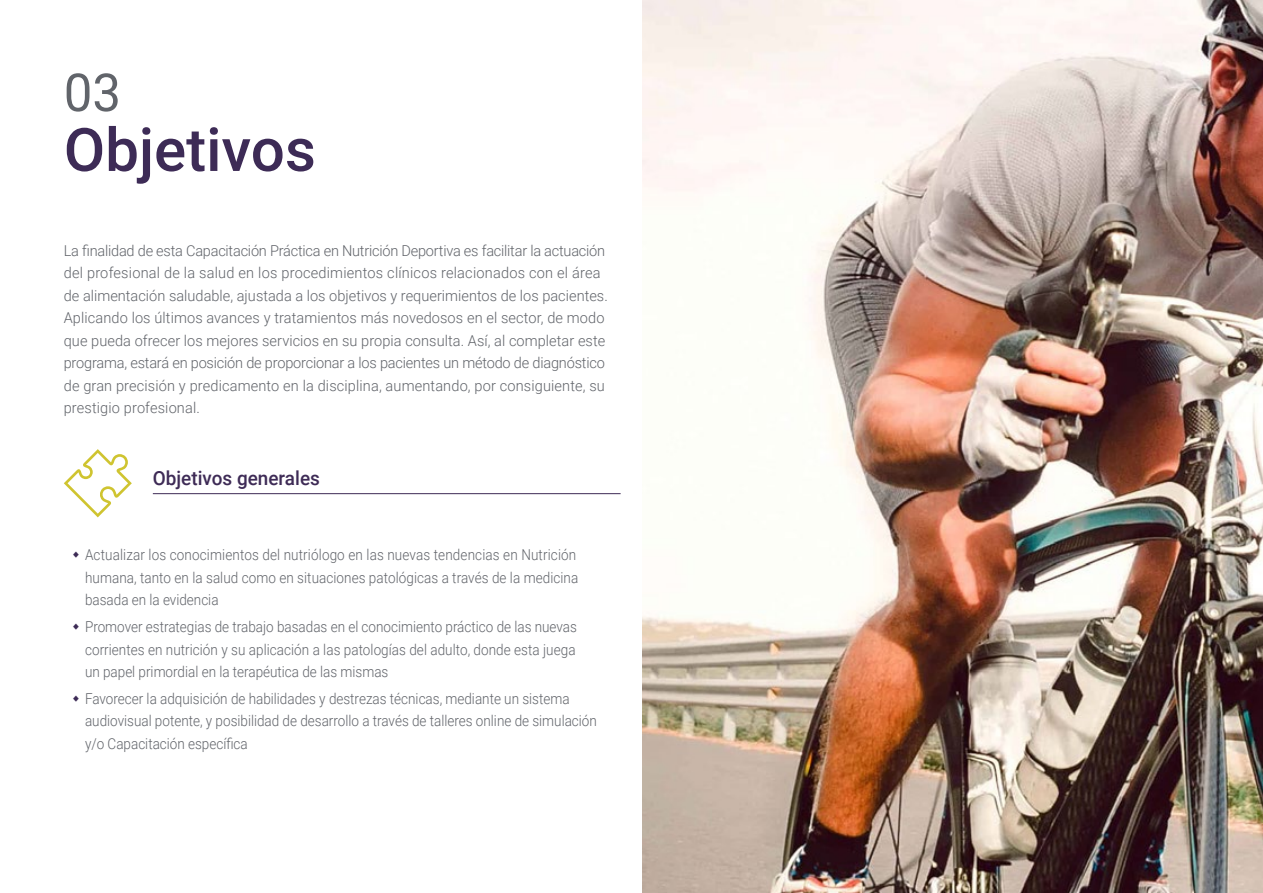
<style>
.page{position:relative;width:1263px;height:893px;background:#fff}
.page>*{position:absolute;margin:0;border:0;box-sizing:border-box;transform-origin:0 0}
.t1{font:500 60px "Roboto";color:#3d2b56}
.t2{font:52.5px "Roboto";color:#61646a}
.t3{font:500 19.5px "Roboto";color:#3e2b56}
.t4{font:300 15px/22.5px "Roboto";color:#61646a}
.t5{font:300 15px/22.5px "Roboto";color:#61646a;scale:.9 1}
</style>
<div class="page">
<img style="left:642px;top:0;width:621px;height:893px">
<hr style="left:153px;top:493px;width:468px;height:1px;background:#3e2b56">
<svg style="left:64px;top:449px;width:68px;height:68px"></svg>
<h2 class="t2" style="left:64px;top:56px;width:59px">03</h2>
<h1 class="t1" style="left:64px;top:108px;width:254px">Objetivos</h1>
<p class="t4" style="left:64px;top:239px;width:545px">La finalidad de esta Capacitación Práctica en Nutrición Deportiva es facilitar la actuación del profesional de la salud en los procedimientos clínicos relacionados con el área de alimentación saludable, ajustada a los objetivos y requerimientos de los pacientes.<br>Aplicando los últimos avances y tratamientos más novedosos en el sector, de modo que pueda ofrecer los mejores servicios en su propia consulta. Así, al completar este programa, estará en posición de proporcionar a los pacientes un método de diagnóstico de gran precisión y predicamento en la disciplina, aumentando, por consiguiente, su prestigio profesional.</p>
<h3 class="t3" style="left:153px;top:465px;width:169px">Objetivos generales</h3>
<p class="t5" style="left:85px;top:543px;width:549px">Actualizar los conocimientos del nutriólogo en las nuevas tendencias en Nutrición humana, tanto en la salud como en situaciones patológicas a través de la medicina basada en la evidencia</p>
<p class="t5" style="left:85px;top:615px;width:548px;text-align:justify">Promover estrategias de trabajo basadas en el conocimiento práctico de las nuevas corrientes en nutrición y su aplicación a las patologías del adulto, donde esta juega un papel primordial en la terapéutica de las mismas</p>
<p class="t5" style="left:85px;top:687px;width:570px">Favorecer la adquisición de habilidades y destrezas técnicas, mediante un sistema audiovisual potente, y posibilidad de desarrollo a través de talleres online de simulación y/o Capacitación específica</p>
</div>
